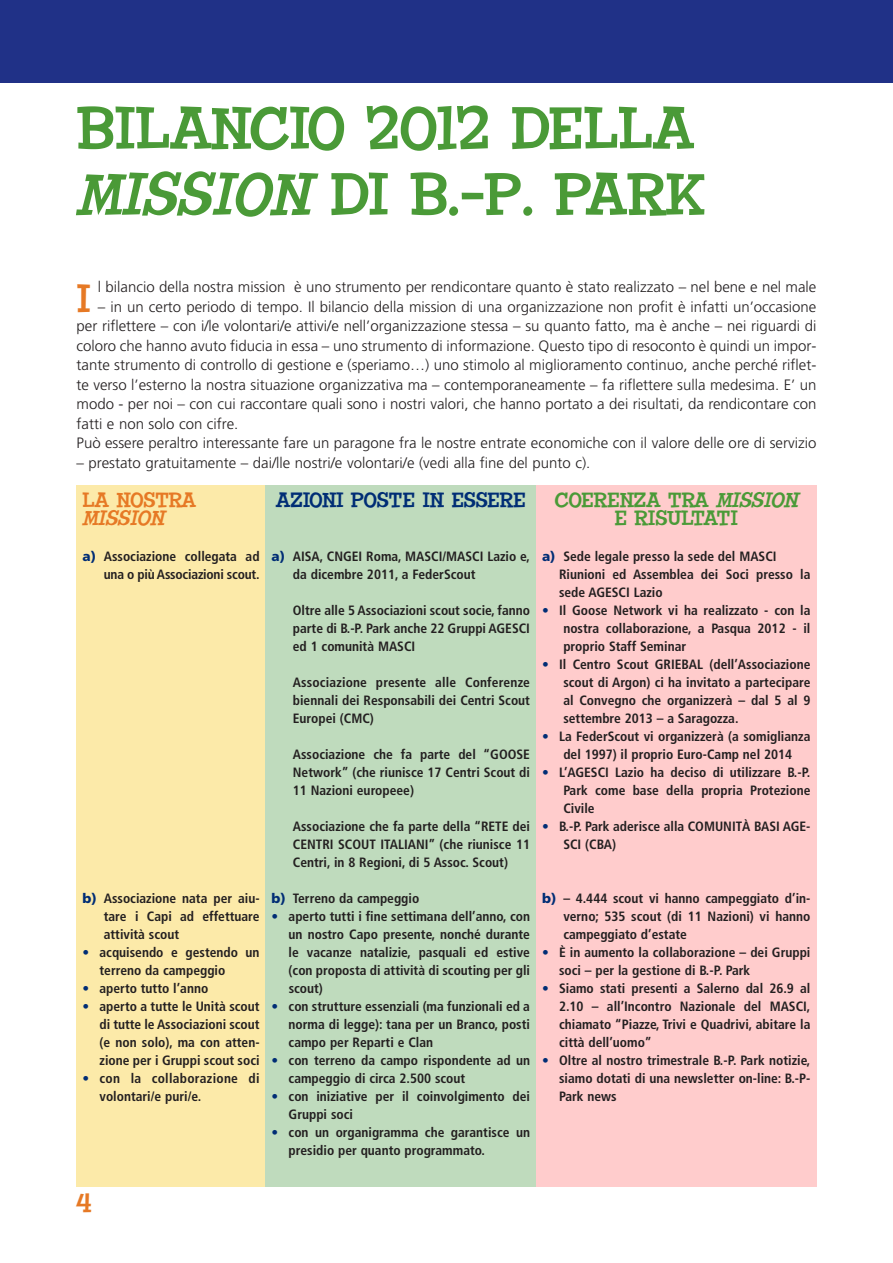
<style>
.page{position:relative;width:893px;height:1263px;background:#fff}
.page>*{position:absolute;margin:0;border:0;box-sizing:border-box;transform-origin:0 0}
.t1{font:60px/66px "Chowderhead";color:#4a9a37}
.t2{font:39.75px "Chowderhead";color:#e67925}
.t3{font:27px "Chowderhead";color:#e67925}
.t4{font:21px/18px "Chowderhead";color:#4a9a37;text-align:center}
.t5{font:21px "Chowderhead";color:#002d75}
.t6{font:21px "Chowderhead";letter-spacing:-.005em;color:#e67925}
.t7{font:italic 21px "Chowderhead";color:#e67925}
.t8{font:300 15px/19.5px "Frutiger CE";color:#231f20}
.t9{font:700 condensed 13.5px/18px "Frutiger";color:#231f20;text-align:justify}
.t10{font:700 condensed 13.5px/18px "Frutiger";letter-spacing:.02em;color:#231f20}
.s1{font-style:italic}
.s2{font-family:"Frutiger CE";font-weight:900;font-stretch:normal;color:#002d75}
</style>
<div class="page">
<div style="left:0;top:0;width:893px;height:82px;background:#203187"></div>
<div style="left:77px;top:485px;width:189px;height:701px;background:#fceaa9"></div>
<div style="left:266px;top:485px;width:270px;height:701px;background:#bfdbbd"></div>
<div style="left:536px;top:485px;width:280px;height:701px;background:#fcc"></div>
<h1 class="t1" style="left:77px;top:95px;width:629px">BILANCIO 2012 DELLA<br><span class="s1">MISSION</span> DI B.-P. PARK</h1>
<h2 class="t2" style="left:77px;top:275px;width:16px">I</h2>
<p class="t8" style="left:98px;top:279px;width:720px">l bilancio della nostra mission è uno strumento per rendicontare quanto è stato realizzato – nel bene e nel male</p>
<p class="t8" style="left:77px;top:298px;width:741px;text-indent:21px">– in un certo periodo di tempo. Il bilancio della mission di una organizzazione non profit è infatti un’occasione per riflettere – con i/le volontari/e attivi/e nell’organizzazione stessa – su quanto fatto, ma è anche – nei riguardi di coloro che hanno avuto fiducia in essa – uno strumento di informazione. Questo tipo di resoconto è quindi un impor&shy;tante strumento di controllo di gestione e (speriamo…) uno stimolo al miglioramento continuo, anche perché riflet&shy;te verso l’esterno la nostra situazione organizzativa ma – contemporaneamente – fa riflettere sulla medesima. E’ un modo - per noi – con cui raccontare quali sono i nostri valori, che hanno portato a dei risultati, da rendicontare con fatti e non solo con cifre.<br>Può essere peraltro interessante fare un paragone fra le nostre entrate economiche con il valore delle ore di servizio</p>
<p class="t8" style="left:77px;top:454px;width:515px">– prestato gratuitamente – dai/lle nostri/e volontari/e (vedi alla fine del punto c).</p>
<h3 class="t6" style="left:83px;top:487px;width:115px">LA NOSTRA</h3>
<h3 class="t7" style="left:83px;top:505px;width:88px">MISSION</h3>
<p class="t9" style="left:83px;top:548px;width:179px;text-align:right"><span class="s2">a)</span> Associazione collegata ad una o più Associazioni scout.</p>
<h3 class="t5" style="left:276px;top:487px;width:252px">AZIONI POSTE IN ESSERE</h3>
<h3 class="t4" style="left:555px;top:491px;width:250px">COERENZA TRA <span class="s1">MISSION<br></span>E RISULTATI</h3>
<p class="t9" style="left:559px;top:548px;width:253px;text-align:left;text-indent:-17px"><span class="s2">a)</span> Sede legale presso la sede del MASCI<br>Riunioni ed Assemblea dei Soci presso la sede AGESCI Lazio</p>
<p class="t9" style="left:563px;top:602px;width:249px;text-indent:-21px"><span class="s2">•</span> Il Goose Network vi ha realizzato - con la nostra collaborazione, a Pasqua 2012 - il proprio Staff Seminar</p>
<p class="t9" style="left:563px;top:656px;width:249px;text-indent:-21px"><span class="s2">•</span> Il Centro Scout GRIEBAL (dell’Associazione scout di Argon) ci ha invitato a partecipare al Convegno che organizzerà – dal 5 al 9 settembre 2013 – a Saragozza.</p>
<p class="t9" style="left:542px;top:728px;width:270px;text-align:center"><span class="s2">•</span> La FederScout vi organizzerà (a somiglianza del 1997) il proprio Euro-Camp nel 2014</p>
<p class="t9" style="left:563px;top:764px;width:249px;text-indent:-21px"><span class="s2">•</span> L’AGESCI Lazio ha deciso di utilizzare B.-P.<br>Park come base della propria Protezione Civile</p>
<p class="t9" style="left:563px;top:818px;width:249px;text-indent:-21px"><span class="s2">•</span> B.-P. Park aderisce alla COMUNITÀ BASI AGE-<br>SCI (CBA)</p>
<p class="t9" style="left:293px;top:548px;width:239px;text-indent:-21px"><span class="s2">a)</span> AISA, CNGEI Roma, MASCI/MASCI Lazio e, da dicembre 2011, a FederScout</p>
<p class="t9" style="left:293px;top:602px;width:239px">Oltre alle 5 Associazioni scout socie, fanno parte di B.-P. Park anche 22 Gruppi AGESCI ed 1 comunità MASCI</p>
<p class="t9" style="left:293px;top:674px;width:239px">Associazione presente alle Conferenze biennali dei Responsabili dei Centri Scout Europei (CMC)</p>
<p class="t9" style="left:293px;top:746px;width:239px">Associazione che fa parte del “GOOSE Network” (che riunisce 17 Centri Scout di 11 Nazioni europeee)</p>
<p class="t9" style="left:293px;top:818px;width:239px">Associazione che fa parte della “RETE dei CENTRI SCOUT ITALIANI” (che riunisce 11<br>Centri, in 8 Regioni, di 5 Assoc. Scout)</p>
<p class="t9" style="left:272px;top:890px;width:149px"><span class="s2">b)</span> Terreno da campeggio</p>
<p class="t9" style="left:289px;top:908px;width:243px;text-indent:-17px"><span class="s2">•</span> aperto tutti i fine settimana dell’anno, con un nostro Capo presente, nonché durante le vacanze natalizie, pasquali ed estive (con proposta di attività di scouting per gli scout)</p>
<p class="t9" style="left:289px;top:998px;width:243px;text-indent:-17px"><span class="s2">•</span> con strutture essenziali (ma funzionali ed a norma di legge): tana per un Branco, posti campo per Reparti e Clan</p>
<p class="t9" style="left:289px;top:1052px;width:243px;text-indent:-17px"><span class="s2">•</span> con terreno da campo rispondente ad un campeggio di circa 2.500 scout</p>
<p class="t9" style="left:289px;top:1088px;width:243px;text-indent:-17px"><span class="s2">•</span> con iniziative per il coinvolgimento dei<br>Gruppi soci</p>
<p class="t9" style="left:289px;top:1124px;width:243px;text-indent:-17px"><span class="s2">•</span> con un organigramma che garantisce un presidio per quanto programmato.</p>
<p class="t9" style="left:104px;top:890px;width:157px;text-indent:-21px"><span class="s2">b)</span> Associazione nata per aiu&shy;tare i Capi ad effettuare attività scout</p>
<p class="t9" style="left:100px;top:944px;width:162px;text-indent:-17px"><span class="s2">•</span> acquisendo e gestendo un terreno da campeggio</p>
<p class="t9" style="left:83px;top:980px;width:127px"><span class="s2">•</span> aperto tutto l’anno</p>
<p class="t9" style="left:100px;top:998px;width:162px;text-indent:-17px"><span class="s2">•</span> aperto a tutte le Unità scout di tutte le Associazioni scout (e non solo), ma con atten&shy;zione per i Gruppi scout soci</p>
<p class="t10" style="left:100px;top:1070px;width:162px;text-indent:-17px"><span class="s2">•</span> con la collaborazione di volontari/e puri/e.</p>
<p class="t9" style="left:563px;top:890px;width:249px;text-indent:-21px"><span class="s2">b)</span> – 4.444 scout vi hanno campeggiato d’in&shy;verno; 535 scout (di 11 Nazioni) vi hanno campeggiato d’estate</p>
<p class="t9" style="left:559px;top:944px;width:253px;text-indent:-17px"><span class="s2">•</span> È in aumento la collaborazione – dei Gruppi soci – per la gestione di B.-P. Park</p>
<p class="t9" style="left:559px;top:980px;width:253px;text-indent:-17px"><span class="s2">•</span> Siamo stati presenti a Salerno dal 26.9 al 2.10 – all’Incontro Nazionale del MASCI, chiamato “Piazze, Trivi e Quadrivi, abitare la città dell’uomo”</p>
<p class="t9" style="left:559px;top:1052px;width:253px;text-indent:-17px"><span class="s2">•</span> Oltre al nostro trimestrale B.-P. Park notizie, siamo dotati di una newsletter on-line: B.-P-Park news</p>
<h3 class="t3" style="left:77px;top:1186px;width:17px">4</h3>
</div>
